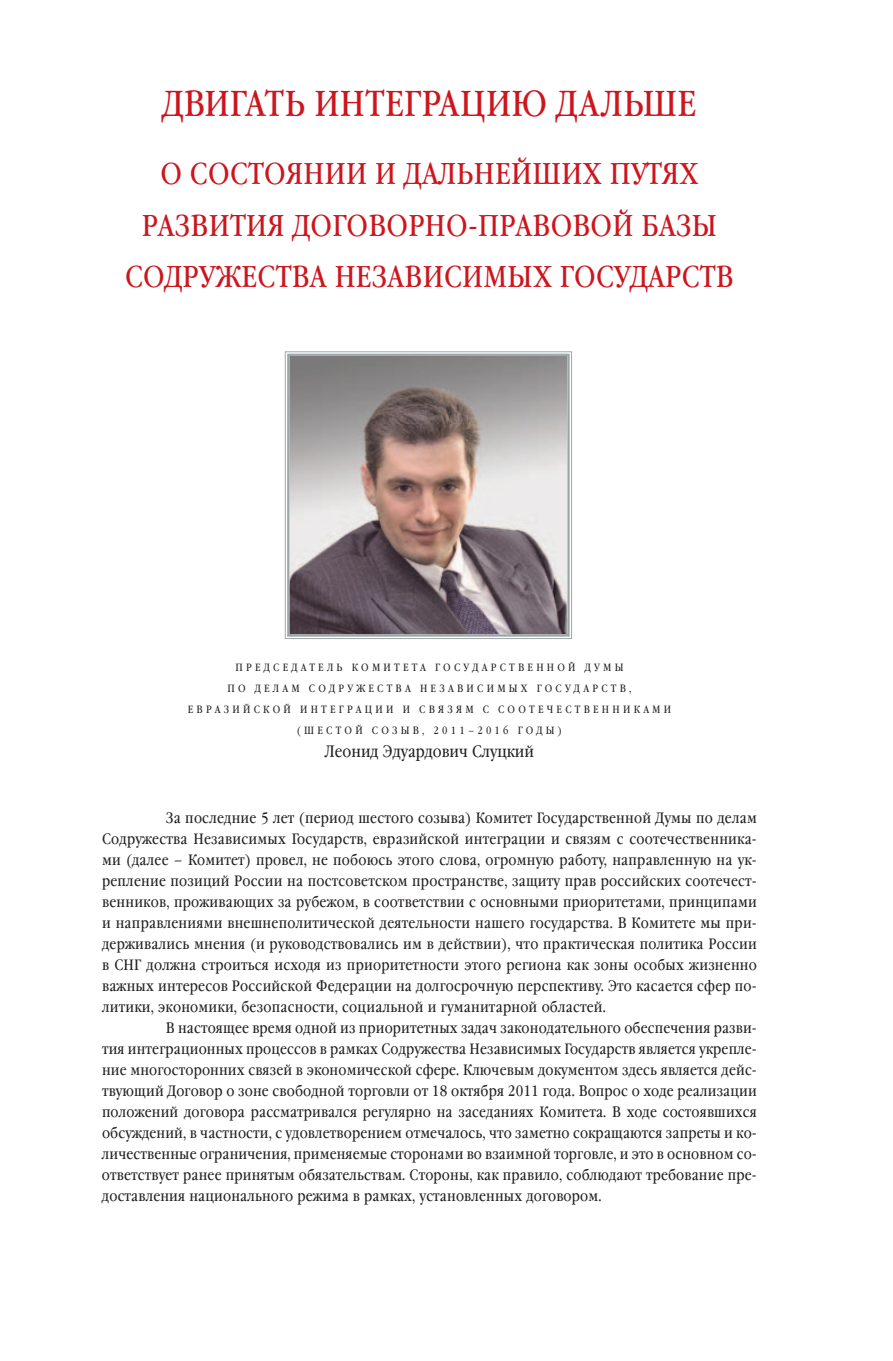
<style>
.page{position:relative;width:893px;height:1361px;background:#fff}
.page>*{position:absolute;margin:0;border:0;box-sizing:border-box;transform-origin:0 0}
.t1{font:36px "Garamond Narrow Book FS";color:#cd151d}
.t2{font:30px "Garamond Narrow Book FS";color:#cd151d}
.t3{font:16.5px "Garamond Narrow Book FS";color:#231f20}
.t4{font:15px "Garamond Narrow Book FS";letter-spacing:.015em;color:#231f20}
.t5{font:10.5px "Garamond Narrow Book FS";letter-spacing:.31em;color:#231f20}
</style>
<div class="page">
<svg style="left:285px;top:351px;width:287px;height:288px;background:#9d9191"></svg>
<div style="left:287px;top:354px;width:283px;height:283px;border:2px solid #9ea7a7"></div>
<h1 class="t1" style="left:162px;top:81px;width:43px">Двигать</h1>
<h1 class="t1" style="left:314px;top:81px;width:25px">интеграцию</h1>
<h1 class="t1" style="left:557px;top:81px;width:25px">дальше</h1>
<h2 class="t2" style="left:160px;top:155px;width:50px">О состоянии</h2>
<h2 class="t2" style="left:375px;top:155px;width:50px">и дальнейших</h2>
<h2 class="t2" style="left:610px;top:155px;width:19px">путях</h2>
<h2 class="t2" style="left:142px;top:206px;width:19px">развития</h2>
<h2 class="t2" style="left:293px;top:206px;width:21px">договорно</h2>
<h2 class="t2" style="left:468px;top:206px;width:31px">-правовой</h2>
<h2 class="t2" style="left:641px;top:206px;width:20px">базы</h2>
<h2 class="t2" style="left:125px;top:257px;width:38px">Содружества</h2>
<h2 class="t2" style="left:335px;top:257px;width:42px">Независимых</h2>
<h2 class="t2" style="left:560px;top:257px;width:33px">Государств</h2>
<p class="t5" style="left:236px;top:661px;width:10px">председатель</p>
<p class="t5" style="left:352px;top:661px;width:20px">К омитета</p>
<p class="t5" style="left:435px;top:661px;width:19px">Г осударственной</p>
<p class="t5" style="left:585px;top:661px;width:21px">Д умы</p>
<p class="t5" style="left:228px;top:682px;width:10px">по</p>
<p class="t5" style="left:255px;top:682px;width:10px">делам</p>
<p class="t5" style="left:309px;top:682px;width:20px">С одружества</p>
<p class="t5" style="left:420px;top:682px;width:22px">Н езависимых</p>
<p class="t5" style="left:537px;top:682px;width:19px">Г осударств</p>
<p class="t5" style="left:629px;top:682px;width:4px">,</p>
<p class="t5" style="left:188px;top:703px;width:11px">евразийской</p>
<p class="t5" style="left:300px;top:703px;width:11px">интеграции</p>
<p class="t5" style="left:403px;top:703px;width:10px">исвязям</p>
<p class="t5" style="left:483px;top:703px;width:11px">ссоотечественниками</p>
<p class="t5" style="left:297px;top:724px;width:18px">( шестой</p>
<p class="t5" style="left:372px;top:724px;width:11px">созыв</p>
<p class="t5" style="left:422px;top:724px;width:100px">, 2011–2016 годы</p>
<p class="t5" style="left:558px;top:724px;width:6px">)</p>
<p class="t3" style="left:325px;top:740px;width:211px">Леонид Эдуардович Слуцкий</p>
<p class="t4" style="left:166px;top:808px;width:592px">За последние 5 лет (период шестого созыва) Комитет Государственной Думы по делам</p>
<p class="t4" style="left:102px;top:829px;width:656px">Содружества Независимых Государств, евразийской интеграции и связям с соотечественника-</p>
<p class="t4" style="left:102px;top:850px;width:656px">ми (далее – Комитет) провел, не побоюсь этого слова, огромную работу, направленную на ук-</p>
<p class="t4" style="left:102px;top:871px;width:656px">репление позиций России на постсоветском пространстве, защиту прав российских соотечест-</p>
<p class="t4" style="left:102px;top:892px;width:656px">венников, проживающих за рубежом, в соответствии с основными приоритетами, принципами</p>
<p class="t4" style="left:102px;top:913px;width:656px">и направлениями внешнеполитической деятельности нашего государства. В Комитете мы при-</p>
<p class="t4" style="left:102px;top:934px;width:656px">держивались мнения (и руководствовались им в действии), что практическая политика России</p>
<p class="t4" style="left:102px;top:955px;width:656px">в СНГ должна строиться исходя из приоритетности этого региона как зоны особых жизненно</p>
<p class="t4" style="left:102px;top:976px;width:656px">важных интересов Российской Федерации на долгосрочную перспективу. Это касается сфер по-</p>
<p class="t4" style="left:102px;top:997px;width:505px">литики, экономики, безопасности, социальной и гуманитарной областей.</p>
<p class="t4" style="left:166px;top:1018px;width:593px">В настоящее время одной из приоритетных задач законодательного обеспечения разви-</p>
<p class="t4" style="left:102px;top:1039px;width:656px">тия интеграционных процессов в рамках Содружества Независимых Государств является укрепле-</p>
<p class="t4" style="left:102px;top:1060px;width:656px">ние многосторонних связей в экономической сфере. Ключевым документом здесь является дейс-</p>
<p class="t4" style="left:102px;top:1081px;width:656px">твующий Договор о зоне свободной торговли от 18 октября 2011 года. Вопрос о ходе реализации</p>
<p class="t4" style="left:102px;top:1102px;width:656px">положений договора рассматривался регулярно на заседаниях Комитета. В ходе состоявшихся</p>
<p class="t4" style="left:102px;top:1123px;width:656px">обсуждений, в частности, с удовлетворением отмечалось, что заметно сокращаются запреты и ко-</p>
<p class="t4" style="left:102px;top:1144px;width:656px">личественные ограничения, применяемые сторонами во взаимной торговле, и это в основном со-</p>
<p class="t4" style="left:102px;top:1165px;width:656px">ответствует ранее принятым обязательствам. Стороны, как правило, соблюдают требование пре-</p>
<p class="t4" style="left:102px;top:1186px;width:501px">доставления национального режима в рамках, установленных договором.</p>
</div>
